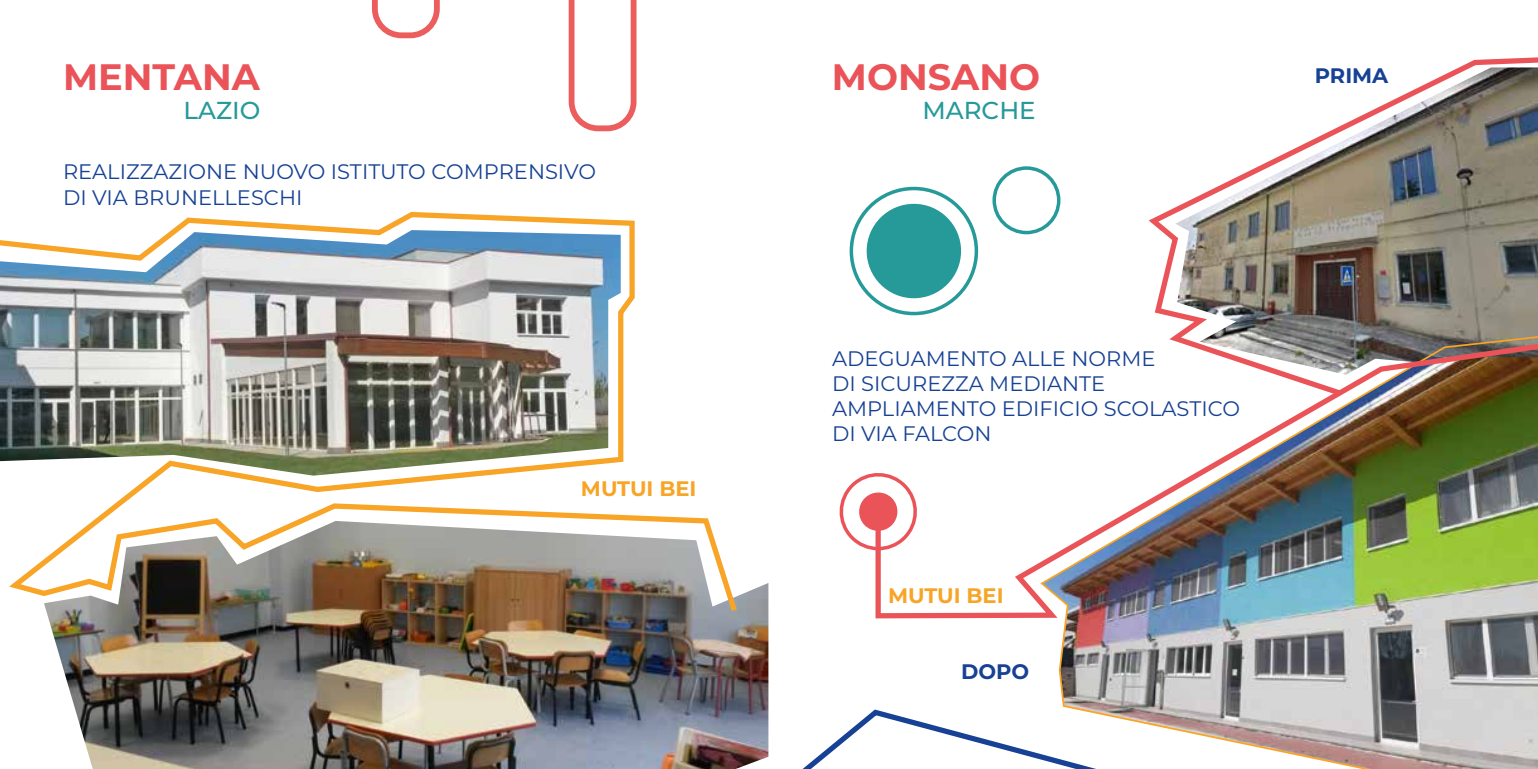
<style>
.page{position:relative;width:1538px;height:769px;background:#fff}
.page>*{position:absolute;margin:0;border:0;box-sizing:border-box;transform-origin:0 0}
.t1{font:700 36.75px "Montserrat";color:#ea5358}
.t2{font:500 24.5px "Montserrat";color:#269999}
.t3{font:21px/25.2px "Montserrat";color:#164194}
.t4{font:700 21px "Montserrat";color:#f7a427}
.t5{font:700 21px "Montserrat";color:#164194}
</style>
<div class="page">
<img style="left:48px;top:583px;width:720px;height:186px">
<svg style="left:1058px;top:621px;width:480px;height:148px;background:#a9a6a7"></svg>
<img style="left:0;top:211px;width:741px;height:406px">
<img style="left:1149px;top:57px;width:389px;height:280px">
<img style="left:875px;top:337px;width:663px;height:284px">
<div style="left:849px;top:187px;width:129px;height:128px;border:4px solid #269999;border-radius:50%"></div>
<div style="left:992px;top:166px;width:68px;height:68px;border:4px solid #269999;border-radius:50%"></div>
<svg style="left:802px;top:701px;width:385px;height:68px"></svg>
<div style="left:867px;top:204px;width:94px;height:94px;background:#269999;border-radius:50%"></div>
<svg style="left:568px;top:0;width:69px;height:132px"></svg>
<svg style="left:372px;top:0;width:68px;height:39px"></svg>
<svg style="left:839px;top:466px;width:84px;height:86px"></svg>
<h1 class="t1" style="left:63px;top:50px;width:199px">MENTANA</h1>
<h1 class="t1" style="left:832px;top:50px;width:207px">MONSANO</h1>
<p class="t2" style="left:184px;top:93px;width:73px">LAZIO</p>
<p class="t2" style="left:922px;top:93px;width:115px">MARCHE</p>
<p class="t3" style="left:63px;top:159px;width:534px">REALIZZAZIONE NUOVO ISTITUTO COMPRENSIVO<br>DI VIA BRUNELLESCHI</p>
<p class="t4" style="left:581px;top:473px;width:36px">MUTU</p>
<p class="t4" style="left:647px;top:473px;width:51px">I BEI</p>
<p class="t3" style="left:832px;top:345px;width:410px">ADEGUAMENTO ALLE NORME<br>DI SICUREZZA MEDIANTE<br>AMPLIAMENTO EDIFICIO SCOLASTICO<br>DI VIA FALCON</p>
<p class="t4" style="left:888px;top:580px;width:36px">MUTU</p>
<p class="t4" style="left:954px;top:580px;width:51px">I BEI</p>
<p class="t5" style="left:961px;top:656px;width:70px">DOPO</p>
<p class="t5" style="left:1315px;top:60px;width:75px">PRI MA</p>
</div>
